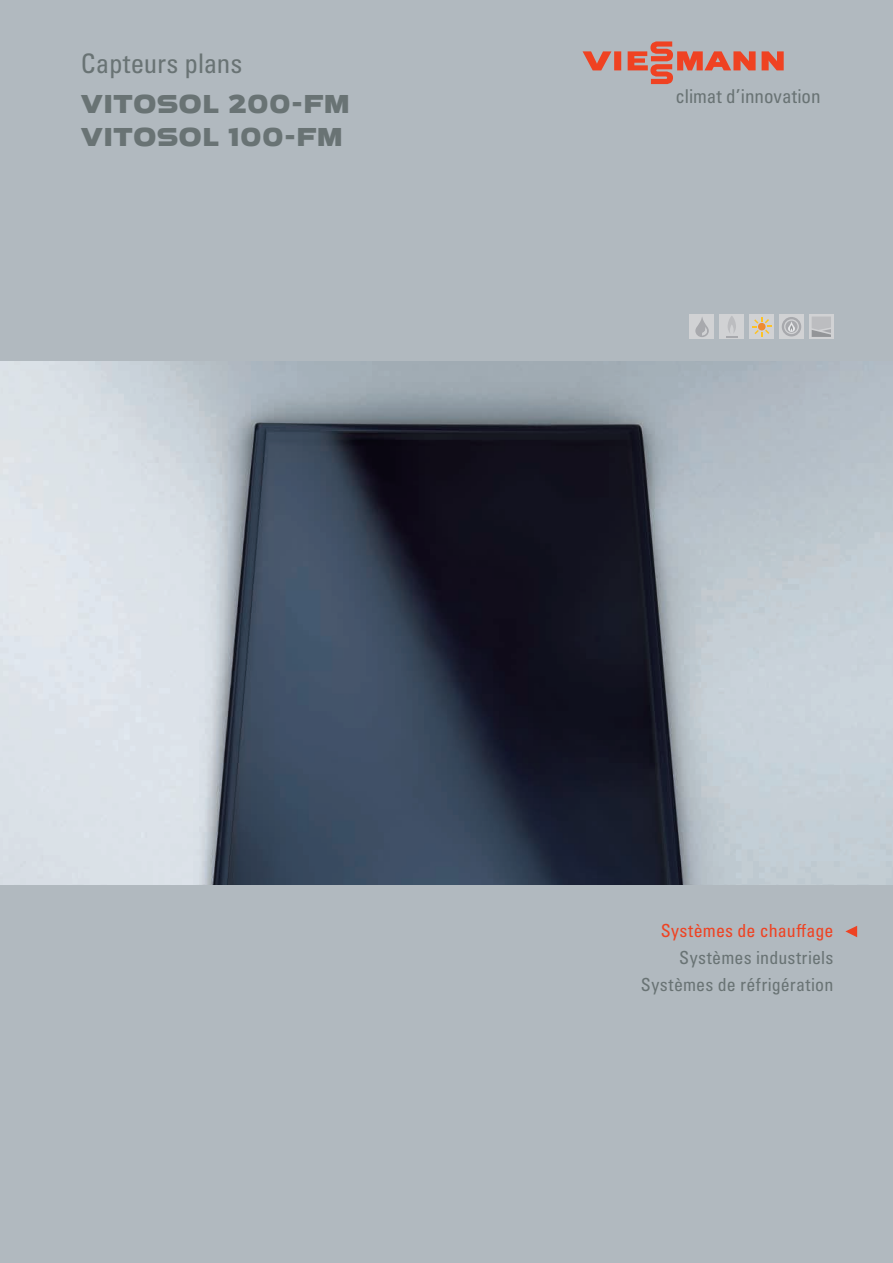
<style>
.page{position:relative;width:893px;height:1263px;background:#b1b9bf}
.page>*{position:absolute;margin:0;border:0;box-sizing:border-box;transform-origin:0 0}
.t1{font:27px/33px "VIESSMANN Normal";letter-spacing:-.01em;color:#697374}
.t2{font:condensed 27px "Univers LTCYR 57";letter-spacing:-.005em;color:#697374}
.t3{font:condensed 19.05px "Univers LTCYR 57";color:#697374}
.t4{font:condensed 18px/27px "Univers LTCYR 57";letter-spacing:.01em;color:#697374;text-align:right}
.t5{font:condensed 18px "Univers LTCYR 57";letter-spacing:.01em;color:#ef4222}
</style>
<div class="page">
<img style="left:0;top:361px;width:893px;height:523px">
<div style="left:720px;top:315px;width:24px;height:24px;background:#d1d2d4"></div>
<svg style="left:726px;top:316px;width:12px;height:22px"></svg>
<div style="left:690px;top:315px;width:24px;height:24px;background:#d1d2d4"></div>
<svg style="left:695px;top:317px;width:14px;height:20px"></svg>
<div style="left:809px;top:315px;width:24px;height:24px;background:#d1d2d4"></div>
<svg style="left:812px;top:317px;width:19px;height:20px"></svg>
<div style="left:750px;top:315px;width:24px;height:24px;background:#d1d2d4"></div>
<svg style="left:752px;top:317px;width:19px;height:19px"></svg>
<div style="left:779px;top:315px;width:24px;height:24px;background:#d1d2d4"></div>
<div style="left:782px;top:317px;width:19px;height:19px;background:#a8a9ad;border-radius:50%"></div>
<svg style="left:784px;top:319px;width:15px;height:15px"></svg>
<svg style="left:583px;top:41px;width:201px;height:43px"></svg>
<svg style="left:845px;top:926px;width:12px;height:11px"></svg>
<h1 class="t2" style="left:81px;top:46px;width:163px">Capteurs plans</h1>
<h1 class="t1" style="left:81px;top:88px;width:271px">VITOSOL 200-FM<br>VITOSOL 100-FM</h1>
<p class="t3" style="left:675px;top:84px;width:147px">climat d’innovation</p>
<p class="t5" style="left:661px;top:920px;width:174px">Systèmes de chauffage</p>
<p class="t4" style="left:641px;top:944px;width:194px">Systèmes industriels<br>Systèmes de réfrigération</p>
</div>
